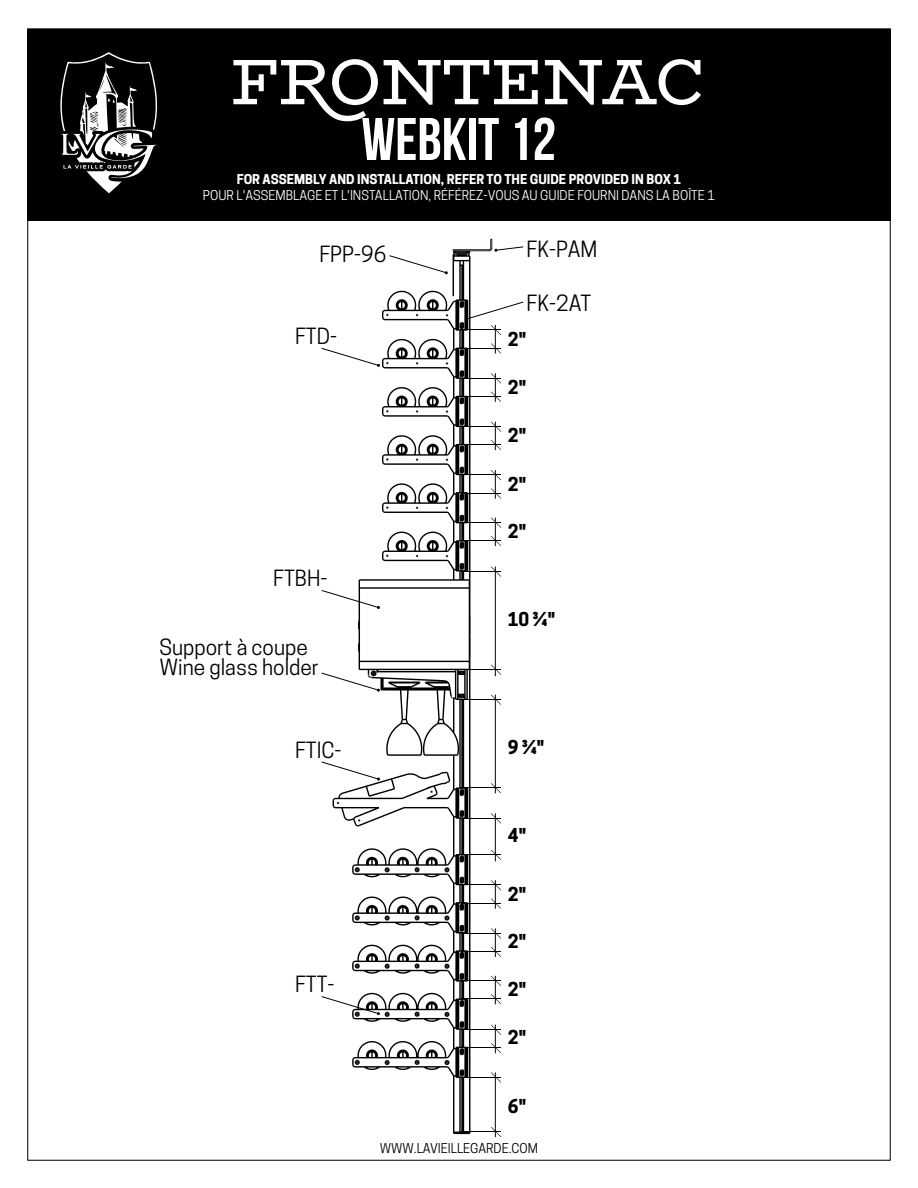
<style>
.page{position:relative;width:918px;height:1188px;background:#fff}
.page>*{position:absolute;margin:0;border:0;box-sizing:border-box;transform-origin:0 0}
.t1{font:64.5px "Bio Rhyme";color:#fff}
.t2{font:60px "Bebas Neue";color:#fff}
.t3{font:21px "Cooper Hewitt";color:#000}
.t4{font:700 18px "Cooper Hewitt";color:#000}
.t5{font:12.75px "Cooper Hewitt";color:#fff}
.t6{font:700 12.75px "Cooper Hewitt";color:#fff}
.t7{font:12.75px "Cooper Hewitt";color:#000}
</style>
<div class="page">
<div style="left:27px;top:29px;width:864px;height:191px;background:#000"></div>
<svg style="left:60px;top:52px;width:98px;height:141px"></svg>
<svg style="left:491px;top:1072px;width:10px;height:11px"></svg>
<hr style="left:461px;top:1077px;width:35px;height:1px;background:#000">
<hr style="left:461px;top:1029px;width:35px;height:1px;background:#000">
<hr style="left:461px;top:980px;width:35px;height:1px;background:#000">
<hr style="left:461px;top:933px;width:35px;height:1px;background:#000">
<svg style="left:491px;top:567px;width:10px;height:10px"></svg>
<hr style="left:461px;top:571px;width:35px;height:1px;background:#000">
<svg style="left:491px;top:695px;width:10px;height:10px"></svg>
<hr style="left:461px;top:699px;width:35px;height:1px;background:#000">
<hr style="left:461px;top:378px;width:35px;height:1px;background:#000">
<hr style="left:461px;top:426px;width:35px;height:1px;background:#000">
<hr style="left:461px;top:475px;width:35px;height:1px;background:#000">
<hr style="left:461px;top:522px;width:35px;height:1px;background:#000">
<svg style="left:491px;top:813px;width:10px;height:11px"></svg>
<hr style="left:461px;top:818px;width:35px;height:1px;background:#000">
<hr style="left:461px;top:885px;width:35px;height:1px;background:#000">
<svg style="left:491px;top:1127px;width:10px;height:10px"></svg>
<hr style="left:461px;top:1131px;width:35px;height:1px;background:#000">
<hr style="left:461px;top:1048px;width:35px;height:1px;background:#000">
<hr style="left:461px;top:999px;width:35px;height:1px;background:#000">
<hr style="left:461px;top:951px;width:35px;height:1px;background:#000">
<svg style="left:491px;top:665px;width:10px;height:10px"></svg>
<hr style="left:461px;top:669px;width:35px;height:1px;background:#000">
<svg style="left:491px;top:783px;width:10px;height:10px"></svg>
<hr style="left:461px;top:788px;width:35px;height:1px;background:#000">
<hr style="left:461px;top:396px;width:35px;height:1px;background:#000">
<hr style="left:461px;top:444px;width:35px;height:1px;background:#000">
<hr style="left:461px;top:493px;width:35px;height:1px;background:#000">
<hr style="left:461px;top:540px;width:35px;height:1px;background:#000">
<svg style="left:491px;top:850px;width:10px;height:10px"></svg>
<hr style="left:461px;top:854px;width:35px;height:1px;background:#000">
<hr style="left:461px;top:903px;width:35px;height:1px;background:#000">
<hr style="left:495px;top:1072px;width:1px;height:65px;background:#000">
<svg style="left:491px;top:1025px;width:10px;height:28px"></svg>
<svg style="left:491px;top:976px;width:10px;height:28px"></svg>
<svg style="left:491px;top:928px;width:10px;height:29px"></svg>
<hr style="left:495px;top:567px;width:1px;height:109px;background:#000">
<hr style="left:495px;top:695px;width:1px;height:98px;background:#000">
<svg style="left:491px;top:373px;width:10px;height:29px"></svg>
<svg style="left:491px;top:422px;width:10px;height:28px"></svg>
<svg style="left:491px;top:470px;width:10px;height:29px"></svg>
<svg style="left:491px;top:518px;width:10px;height:28px"></svg>
<hr style="left:495px;top:813px;width:1px;height:48px;background:#000">
<svg style="left:491px;top:880px;width:10px;height:29px"></svg>
<svg style="left:321px;top:761px;width:12px;height:5px"></svg>
<svg style="left:321px;top:590px;width:12px;height:5px"></svg>
<svg style="left:321px;top:348px;width:12px;height:5px"></svg>
<svg style="left:494px;top:246px;width:30px;height:6px"></svg>
<svg style="left:321px;top:672px;width:12px;height:5px"></svg>
<svg style="left:321px;top:996px;width:12px;height:5px"></svg>
<svg style="left:471px;top:301px;width:53px;height:53px"></svg>
<svg style="left:333px;top:274px;width:138px;height:860px"></svg>
<svg style="left:389px;top:239px;width:103px;height:35px"></svg>
<p class="t1" style="left:231px;top:32px;width:475px">FRONTENAC</p>
<p class="t2" style="left:361px;top:106px;width:196px">WEBKIT 12</p>
<p class="t6" style="left:237px;top:171px;width:446px">FOR ASSEMBLY AND INSTALLATION, REFER TO THE GUIDE PROVIDED IN BOX 1</p>
<p class="t5" style="left:203px;top:188px;width:514px">POUR L'ASSEMBLAGE ET L'INSTALLATION, RÉFÉREZ-VOUS AU GUIDE FOURNI DANS LA BOÎTE 1</p>
<p class="t3" style="left:319px;top:242px;width:68px">FPP-96</p>
<p class="t3" style="left:527px;top:236px;width:72px">FK-PAM</p>
<p class="t3" style="left:295px;top:324px;width:43px">FTD-</p>
<p class="t3" style="left:273px;top:566px;width:56px">FTBH-</p>
<p class="t3" style="left:159px;top:635px;width:150px">Support à coupe</p>
<p class="t3" style="left:159px;top:654px;width:161px">Wine glass holder</p>
<p class="t3" style="left:295px;top:737px;width:48px">FTIC-</p>
<p class="t3" style="left:295px;top:972px;width:41px">FTT-</p>
<p class="t3" style="left:527px;top:291px;width:66px">FK-2AT</p>
<p class="t4" style="left:508px;top:328px;width:20px">2"</p>
<p class="t4" style="left:508px;top:377px;width:20px">2"</p>
<p class="t4" style="left:508px;top:425px;width:20px">2"</p>
<p class="t4" style="left:508px;top:473px;width:20px">2"</p>
<p class="t4" style="left:508px;top:521px;width:20px">2"</p>
<p class="t4" style="left:508px;top:608px;width:49px">10 ¾"</p>
<p class="t4" style="left:508px;top:736px;width:38px">9 ¾"</p>
<p class="t4" style="left:508px;top:824px;width:20px">4"</p>
<p class="t4" style="left:508px;top:884px;width:20px">2"</p>
<p class="t4" style="left:508px;top:931px;width:20px">2"</p>
<p class="t4" style="left:508px;top:978px;width:20px">2"</p>
<p class="t4" style="left:508px;top:1027px;width:20px">2"</p>
<p class="t4" style="left:508px;top:1096px;width:20px">6"</p>
<p class="t7" style="left:380px;top:1141px;width:160px">WWW.LAVIEILLEGARDE.COM</p>
</div>
